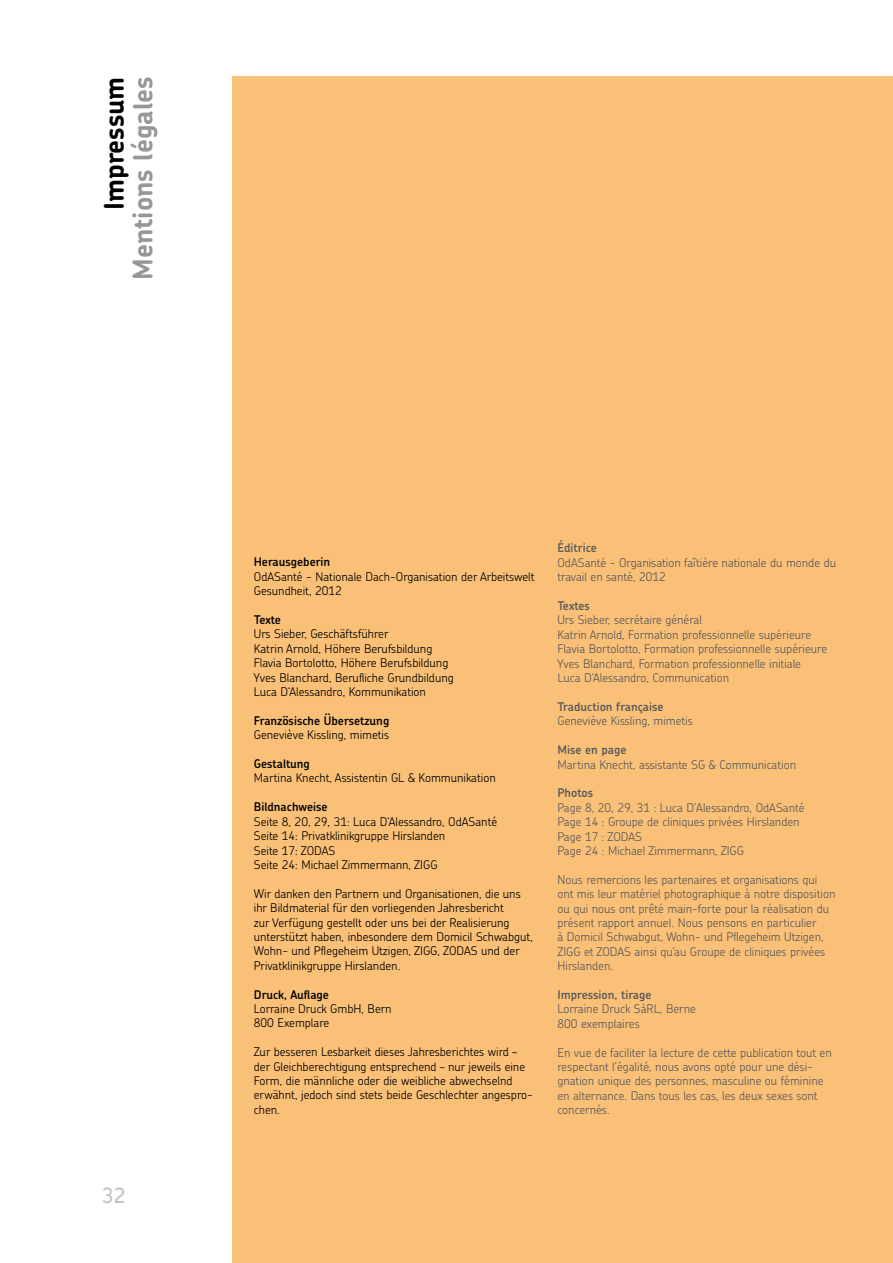
<style>
.page{position:relative;width:893px;height:1263px;background:#fff}
.page>*{position:absolute;margin:0;border:0;box-sizing:border-box;transform-origin:0 0}
.t1{font:700 27px "Chevin";color:#95979a}
.t2{font:700 27px "Chevin";color:#000}
.t3{font:500 21px "Chevin";color:#bcbec0}
.t4{font:300 12px/14.4px "Chevin";color:#58595b}
.t5{font:300 12px/14.4px "Chevin";color:#000}
.t6{font:600 12px "Chevin";color:#000}
.t7{font:600 12px "Chevin";color:#58595b}
</style>
<div class="page">
<div style="left:233px;top:77px;width:660px;height:1186px;background:#fac077"></div>
<h1 class="t2" style="left:96px;top:210px;width:135px;rotate:-90deg">Impressum</h1>
<h1 class="t1" style="left:125px;top:280px;width:205px;rotate:-90deg">Mentions légales</h1>
<h2 class="t3" style="left:102px;top:1181px;width:25px">32</h2>
<p class="t6" style="left:254px;top:554px;width:78px">Herausgeberin</p>
<p class="t5" style="left:254px;top:569px;width:282px">OdASanté - Nationale Dach-Organisation der Arbeitswelt<br>Gesundheit, 2012</p>
<p class="t6" style="left:254px;top:612px;width:29px">Texte</p>
<p class="t5" style="left:254px;top:627px;width:201px">Urs Sieber, Geschäftsführer<br>Katrin Arnold, Höhere Berufsbildung Flavia Bortolotto, Höhere Berufsbildung Yves Blanchard, Berufliche Grundbildung Luca D‘Alessandro, Kommunikation</p>
<p class="t6" style="left:254px;top:713px;width:137px">Französische Übersetzung</p>
<p class="t5" style="left:254px;top:727px;width:137px">Geneviève Kissling, mimetis</p>
<p class="t6" style="left:254px;top:756px;width:58px">Gestaltung</p>
<p class="t5" style="left:254px;top:771px;width:243px">Martina Knecht, Assistentin GL &amp; Kommunikation</p>
<p class="t6" style="left:254px;top:799px;width:75px">Bildnachweise</p>
<p class="t5" style="left:254px;top:814px;width:245px">Seite 8, 20, 29, 31: Luca D‘Alessandro, OdASanté Seite 14: Privatklinikgruppe Hirslanden<br>Seite 17: ZODAS<br>Seite 24: Michael Zimmermann, ZIGG</p>
<p class="t5" style="left:254px;top:886px;width:281px">Wir danken den Partnern und Organisationen, die uns ihr Bildmaterial für den vorliegenden Jahresbericht<br>zur Verfügung gestellt oder uns bei der Realisierung unterstützt haben, inbesondere dem Domicil Schwabgut, Wohn- und Pflegeheim Utzigen, ZIGG, ZODAS und der Privatklinikgruppe Hirslanden.</p>
<p class="t6" style="left:254px;top:986px;width:77px">Druck, Auflage</p>
<p class="t5" style="left:254px;top:1001px;width:139px">Lorraine Druck GmbH, Bern<br>800 Exemplare</p>
<p class="t5" style="left:254px;top:1044px;width:281px">Zur besseren Lesbarkeit dieses Jahresberichtes wird – der Gleichberechtigung entsprechend – nur jeweils eine Form, die männliche oder die weibliche abwechselnd erwähnt, jedoch sind stets beide Geschlechter angespro&shy;chen.</p>
<p class="t7" style="left:557px;top:540px;width:41px">Éditrice</p>
<p class="t4" style="left:557px;top:555px;width:280px">OdASanté - Organisation faîtière nationale du monde du travail en santé, 2012</p>
<p class="t7" style="left:557px;top:598px;width:34px">Textes</p>
<p class="t4" style="left:557px;top:613px;width:271px">Urs Sieber, secrétaire général<br>Katrin Arnold, Formation professionnelle supérieure Flavia Bortolotto, Formation professionnelle supérieure Yves Blanchard, Formation professionnelle initiale<br>Luca D‘Alessandro, Communication</p>
<p class="t7" style="left:557px;top:699px;width:108px">Traduction française</p>
<p class="t4" style="left:557px;top:713px;width:137px">Geneviève Kissling, mimetis</p>
<p class="t7" style="left:557px;top:742px;width:70px">Mise en page</p>
<p class="t4" style="left:557px;top:757px;width:240px">Martina Knecht, assistante SG &amp; Communication</p>
<p class="t7" style="left:557px;top:785px;width:37px">Photos</p>
<p class="t4" style="left:557px;top:800px;width:249px">Page 8, 20, 29, 31 : Luca D’Alessandro, OdASanté Page 14 : Groupe de cliniques privées Hirslanden Page 17 : ZODAS<br>Page 24 : Michael Zimmermann, ZIGG</p>
<p class="t4" style="left:557px;top:872px;width:279px">Nous remercions les partenaires et organisations qui ont mis leur matériel photographique à notre disposition ou qui nous ont prêté main-forte pour la réalisation du présent rapport annuel. Nous pensons en particulier<br>à Domicil Schwabgut, Wohn- und Pflegeheim Utzigen, ZIGG et ZODAS ainsi qu'au Groupe de cliniques privées Hirslanden.</p>
<p class="t7" style="left:557px;top:987px;width:96px">Impression, tirage</p>
<p class="t4" style="left:557px;top:1001px;width:140px">Lorraine Druck SàRL, Berne<br>800 exemplaires</p>
<p class="t4" style="left:557px;top:1045px;width:276px">En vue de faciliter la lecture de cette publication tout en respectant l’égalité, nous avons opté pour une dési&shy;gnation unique des personnes, masculine ou féminine en alternance. Dans tous les cas, les deux sexes sont concernés.</p>
</div>
